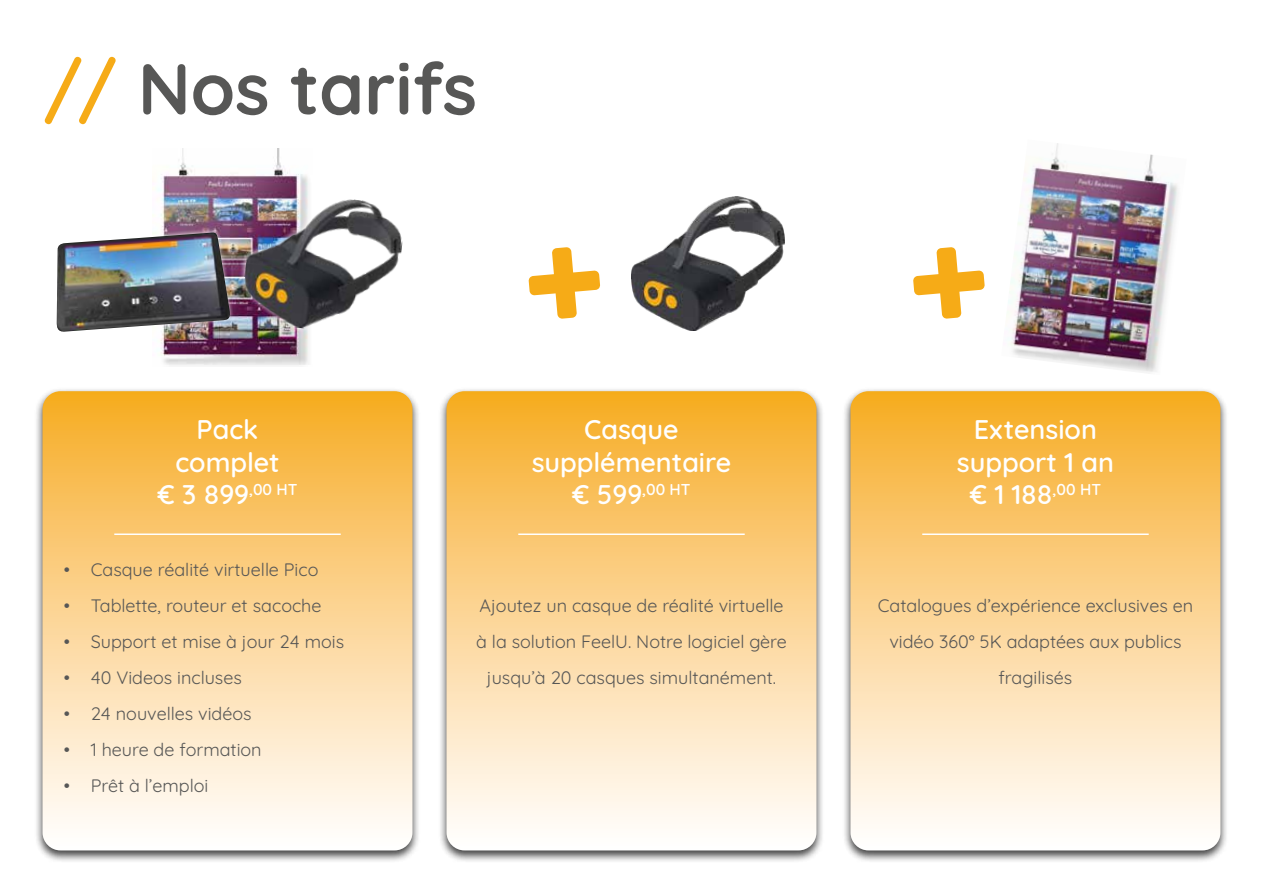
<style>
.page{position:relative;width:1263px;height:893px;background:#fff}
.page>*{position:absolute;margin:0;border:0;box-sizing:border-box;transform-origin:0 0}
.t1{font:700 72px "Quicksand";color:#575756}
.t2{font:600 27px/32.4px "Quicksand";color:#fff;text-align:center}
.t3{font:18px/36px "Quicksand";color:#575756;text-align:center}
.t4{font:600 15.75px "Quicksand";color:#fff}
.s1{color:#f6ab17}
.s2{font-size:27px}
</style>
<div class="page">
<img style="left:1008px;top:143px;width:170px;height:230px">
<img style="left:161px;top:148px;width:148px;height:217px">
<div style="left:34px;top:387px;width:387px;height:476px;background:#000;opacity:.75"></div>
<svg style="left:43px;top:391px;width:369px;height:459px;background:#fbd595"></svg>
<hr style="left:114px;top:533px;width:227px;height:2px;background:#fff">
<div style="left:438px;top:387px;width:387px;height:476px;background:#000;opacity:.75"></div>
<svg style="left:446px;top:391px;width:370px;height:459px;background:#fbd595"></svg>
<hr style="left:518px;top:533px;width:227px;height:2px;background:#fff">
<div style="left:842px;top:387px;width:387px;height:476px;background:#000;opacity:.75"></div>
<svg style="left:850px;top:391px;width:370px;height:459px;background:#fbd595"></svg>
<hr style="left:922px;top:533px;width:227px;height:2px;background:#fff">
<img style="left:56px;top:181px;width:253px;height:165px">
<img style="left:239px;top:188px;width:164px;height:151px">
<img style="left:631px;top:196px;width:153px;height:134px">
<h1 class="t1" style="left:43px;top:33px;width:436px"><span class="s1">//</span> Nos tarifs</h1>
<h2 class="t2" style="left:157px;top:411px;width:142px">Pack complet<br>€ 3 899<sup>,00</sup> <sup>HT</sup></h2>
<p class="t3" style="left:64px;top:550px;width:256px">• Casque réalité virtuelle Pico</p>
<p class="t3" style="left:64px;top:586px;width:259px">• Tablette, routeur et sacoche</p>
<p class="t3" style="left:64px;top:622px;width:282px">• Support et mise à jour 24 mois</p>
<p class="t3" style="left:64px;top:658px;width:180px">• 40 Videos incluses</p>
<p class="t3" style="left:64px;top:694px;width:189px">• 24 nouvelles vidéos</p>
<p class="t3" style="left:64px;top:730px;width:199px">• 1 heure de formation</p>
<p class="t3" style="left:64px;top:766px;width:146px">• Prêt à l’emploi</p>
<h2 class="t2" style="left:532px;top:411px;width:201px">Casque supplémentaire</h2>
<p class="t4" style="left:572px;top:477px;width:120px"><span class="s2">€ 599</span>,00 HT</p>
<p class="t3" style="left:476px;top:586px;width:312px">Ajoutez un casque de réalité virtuelle à la solution FeelU. Notre logiciel gère jusqu’à 20 casques simultanément.</p>
<h2 class="t2" style="left:957px;top:411px;width:159px">Extension support 1 an € 1 188<sup>,00</sup> <sup>HT</sup></h2>
<p class="t3" style="left:878px;top:586px;width:317px">Catalogues d’expérience exclusives en vidéo 360° 5K adaptées aux publics fragilisés</p>
</div>
